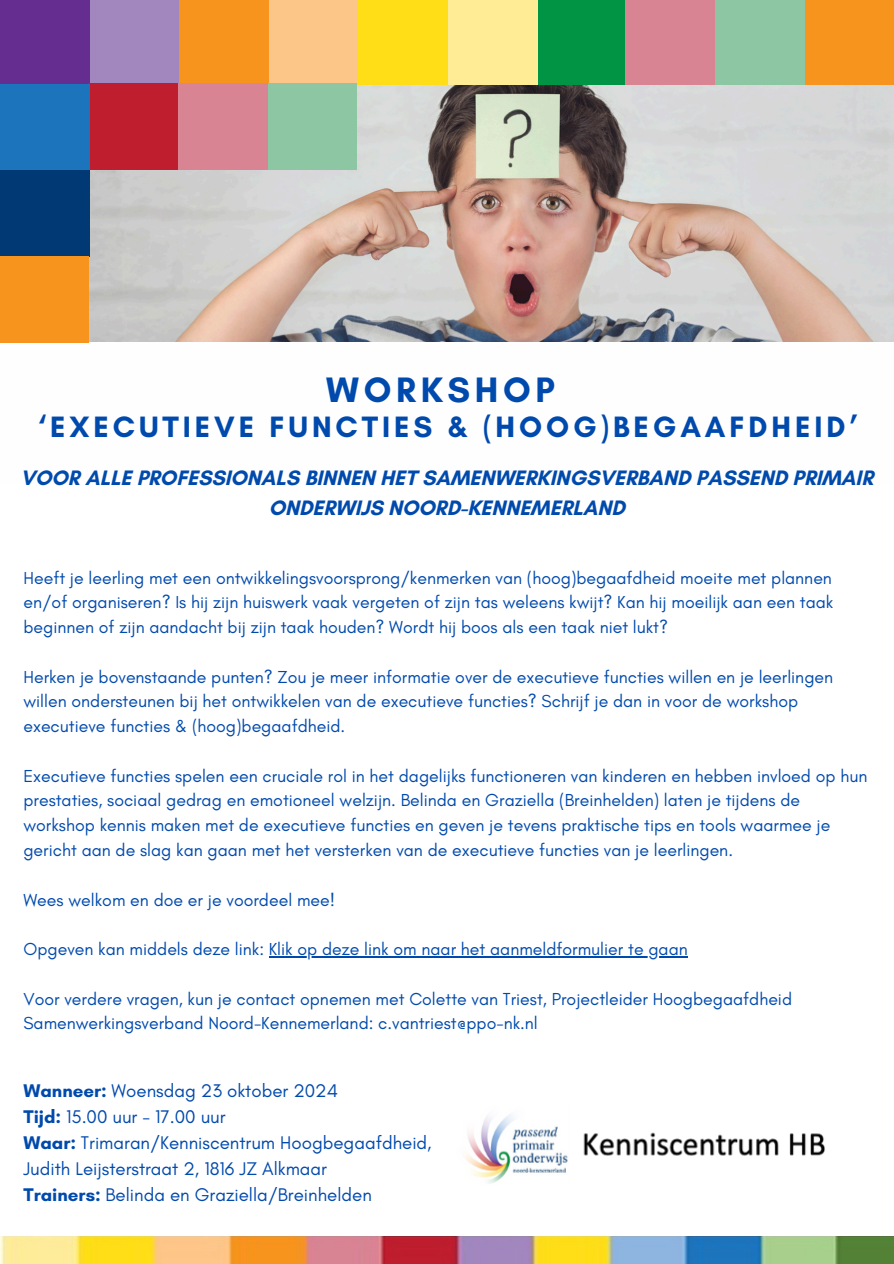
<style>
.page{position:relative;width:894px;height:1264px;background:#fff}
.page>*{position:absolute;margin:0;border:0;box-sizing:border-box;transform-origin:0 0}
.t1{font:700 36px "Glacial Indifference";letter-spacing:.13em;color:#004aad}
.t2{font:700 30px "Glacial Indifference";letter-spacing:.13em;color:#004aad}
.t3{font:700 21.3px/29.2px "Glacial Indifference";color:#004aad;text-align:center}
.t4{font:18.75px "Glacial Indifference";color:#004aad}
.t5{font:17.7px/24.8px "Glacial Indifference";color:#004aad}
.s1{font-weight:700}
</style>
<div class="page">
<img style="left:0;top:1236px;width:893px;height:27px">
<img style="left:89px;top:85px;width:804px;height:256px">
<div style="left:537px;top:0;width:89px;height:85px;background:#009444"></div>
<div style="left:447px;top:0;width:90px;height:85px;background:#ffec94"></div>
<div style="left:358px;top:0;width:89px;height:85px;background:#ffde17"></div>
<div style="left:268px;top:0;width:90px;height:85px;background:#fdc689"></div>
<div style="left:179px;top:0;width:89px;height:85px;background:#f7941e"></div>
<div style="left:89px;top:0;width:90px;height:85px;background:#a286be"></div>
<div style="left:0;top:0;width:89px;height:85px;background:#662d91"></div>
<div style="left:267px;top:84px;width:90px;height:86px;background:#8dc6a2"></div>
<div style="left:178px;top:84px;width:90px;height:86px;background:#d98492"></div>
<div style="left:88px;top:84px;width:90px;height:86px;background:#be1e2d"></div>
<div style="left:0;top:85px;width:89px;height:86px;background:#1c75bc"></div>
<div style="left:0;top:170px;width:89px;height:86px;background:#003974"></div>
<div style="left:714px;top:0;width:90px;height:85px;background:#8dc6a2"></div>
<div style="left:625px;top:0;width:89px;height:85px;background:#d98492"></div>
<div style="left:804px;top:0;width:89px;height:85px;background:#f7941e"></div>
<div style="left:0;top:256px;width:89px;height:86px;background:#f7941e"></div>
<img style="left:464px;top:1114px;width:361px;height:70px">
<hr style="left:269px;top:956px;width:418px;height:1px;background:#004aad">
<p class="t1" style="left:326px;top:368px;width:230px">WORKSHOP</p>
<p class="t2" style="left:38px;top:409px;width:820px">‘EXECUTIEVE FUNCTIES &amp; (HOOG)BEGAAFDHEID’</p>
<p class="t3" style="left:21px;top:463px;width:853px">VOOR ALLE PROFESSIONALS BINNEN HET SAMENWERKINGSVERBAND PASSEND PRIMAIR<br>ONDERWIJS NOORD-KENNEMERLAND</p>
<p class="t5" style="left:23px;top:565px;width:811px;text-align:justify">Heeft je leerling met een ontwikkelingsvoorsprong/kenmerken van (hoog)begaafdheid moeite met plannen en/of organiseren? Is hij zijn huiswerk vaak vergeten of zijn tas weleens kwijt? Kan hij moeilijk aan een taak beginnen of zijn aandacht bij zijn taak houden? Wordt hij boos als een taak niet lukt?</p>
<p class="t5" style="left:23px;top:664px;width:811px">Herken je bovenstaande punten? Zou je meer informatie over de executieve functies willen en je leerlingen willen ondersteunen bij het ontwikkelen van de executieve functies? Schrijf je dan in voor de workshop executieve functies &amp; (hoog)begaafdheid.</p>
<p class="t5" style="left:23px;top:763px;width:845px">Executieve functies spelen een cruciale rol in het dagelijks functioneren van kinderen en hebben invloed op hun prestaties, sociaal gedrag en emotioneel welzijn. Belinda en Graziella (Breinhelden) laten je tijdens de workshop kennis maken met de executieve functies en geven je tevens praktische tips en tools waarmee je gericht aan de slag kan gaan met het versterken van de executieve functies van je leerlingen.</p>
<p class="t5" style="left:23px;top:886px;width:313px">Wees welkom en doe er je voordeel mee!</p>
<p class="t5" style="left:23px;top:936px;width:665px">Opgeven kan middels deze link: Klik op deze link om naar het aanmeldformulier te gaan</p>
<p class="t5" style="left:23px;top:985px;width:770px">Voor verdere vragen, kun je contact opnemen met Colette van Triest, Projectleider Hoogbegaafdheid</p>
<p class="t5" style="left:23px;top:1010px;width:515px">Samenwerkingsverband Noord-Kennemerland: c.vantriest@ppo-nk.nl</p>
<h2 class="t4" style="left:23px;top:1079px;width:316px"><span class="s1">Wanneer:</span> Woensdag 23 oktober 2024</h2>
<p class="t4" style="left:23px;top:1105px;width:203px"><span class="s1">Tijd:</span> 15.00 uur - 17.00 uur</p>
<p class="t4" style="left:23px;top:1131px;width:409px"><span class="s1">Waar:</span> Trimaran/Kenniscentrum Hoogbegaafdheid,</p>
<p class="t4" style="left:23px;top:1156px;width:305px">Judith Leijsterstraat 2, 1816 JZ Alkmaar</p>
<p class="t4" style="left:23px;top:1182px;width:350px"><span class="s1">Trainers:</span> Belinda en Graziella/Breinhelden</p>
</div>
